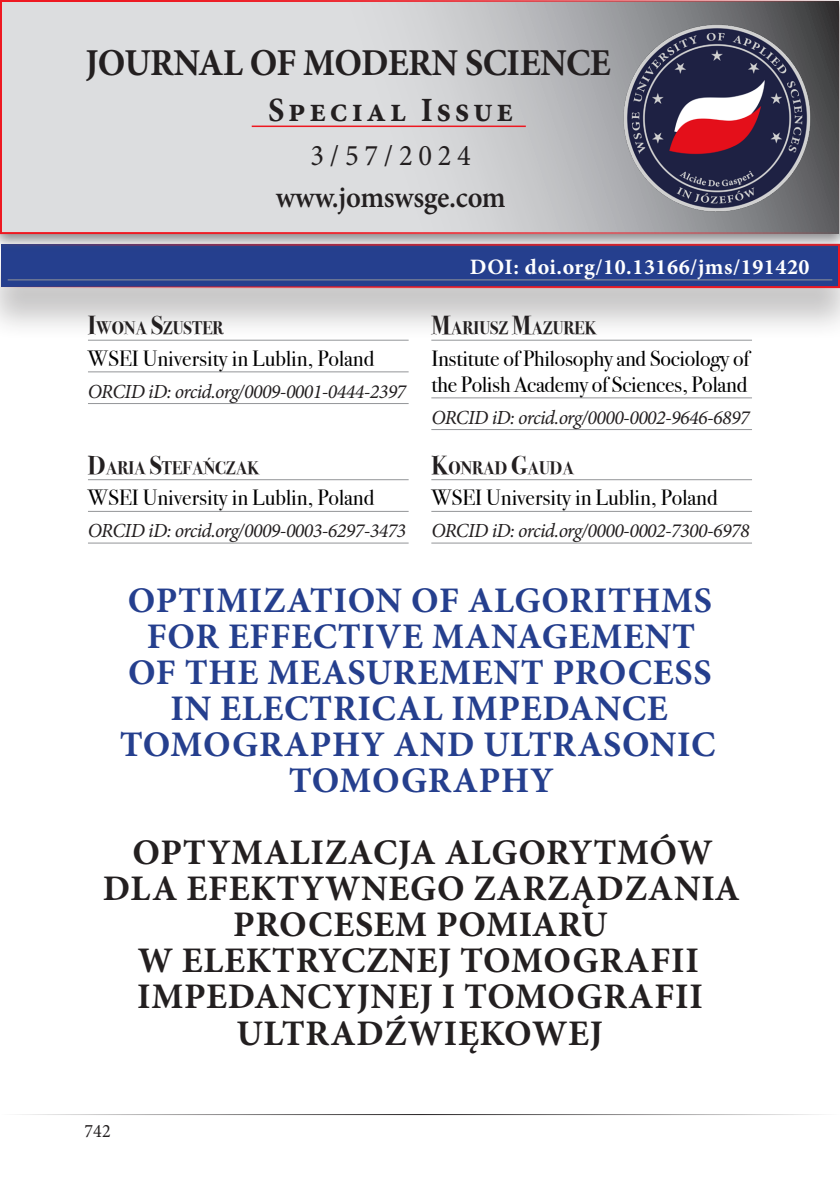
<style>
.page{position:relative;width:840px;height:1191px;background:#fff}
.page>*{position:absolute;margin:0;border:0;box-sizing:border-box;transform-origin:0 0}
.JoMS_-_Baner{font:700 38px "Minion Pro";letter-spacing:-.015em;color:#231f20;scale:.95 1}
.Tytuł_-ARTICLE_-_DRUGI{font:700 36px/36px "Minion Pro";letter-spacing:.02em;color:#231f20;text-align:center}
.Tytuł_-ARTICLE_-_PIERWSZY{font:700 36px/36px "Minion Pro";letter-spacing:.02em;color:#253f8e;text-align:center}
.JoMS_-_Baner-2{font:700 34px "Minion Pro";letter-spacing:.12em;color:#231f20;scale:.95 1}
.JoMS_-_Baner-3{font:600 30px "Minion Pro";letter-spacing:-.01em;color:#231f20;scale:.95 1}
.JoMS_-_Baner-4{font:30px "Minion Pro";letter-spacing:.2em;color:#231f20;scale:.95 1}
.Ramka_autorska_-_afiliacja{font:22px/26px "Bodoni Svty Two ITCTT";color:#000}
.Ramka_-_DOI{font:700 22px "Minion Pro";letter-spacing:.025em;color:#fff}
.Ramka_autorska_-_ORCID{font:italic 20px "Minion Pro";letter-spacing:-.03em;color:#231f20}
.t1{font:19px "Minion Pro";color:#231f20;scale:.95 1}
.Ramka_autorska_-_autor{font:700 18.2px "Bodoni Svty Two ITCTT";color:#231f20;scale:.95 1}
.s1{font-size:26px}
</style>
<div class="page">
<hr style="left:0;top:1114px;width:839px;height:1px;background:#231f20">
<div style="left:0;top:247px;width:839px;height:94px;background:#231f20;opacity:.25"></div>
<div style="left:1px;top:245px;width:837px;height:42px;background:#253f8e"></div>
<hr style="left:8px;top:279px;width:823px;height:1px;background:#939598">
<div style="left:0;top:244px;width:839px;height:44px;border:2px solid #ee1821"></div>
<div style="left:0;top:0;width:839px;height:252px;background:#636366;opacity:.75"></div>
<svg style="left:3px;top:3px;width:833px;height:228px;background:#cacbcd"></svg>
<hr style="left:251px;top:126px;width:274px;height:1px;background:#ee1821">
<div style="left:0;top:0;width:839px;height:234px;border:2px solid #ee1821"></div>
<img style="left:620px;top:22px;width:193px;height:192px">
<hr style="left:88px;top:479px;width:320px;height:1px;background:#939598">
<hr style="left:88px;top:511px;width:320px;height:1px;background:#939598">
<hr style="left:88px;top:543px;width:320px;height:1px;background:#939598">
<hr style="left:431px;top:479px;width:320px;height:1px;background:#939598">
<hr style="left:431px;top:511px;width:320px;height:1px;background:#939598">
<hr style="left:431px;top:543px;width:320px;height:1px;background:#939598">
<hr style="left:88px;top:340px;width:320px;height:1px;background:#939598">
<hr style="left:88px;top:371px;width:320px;height:1px;background:#939598">
<hr style="left:88px;top:403px;width:320px;height:1px;background:#939598">
<hr style="left:431px;top:340px;width:320px;height:1px;background:#939598">
<hr style="left:431px;top:397px;width:320px;height:1px;background:#939598">
<hr style="left:431px;top:429px;width:320px;height:1px;background:#939598">
<p class="JoMS_-_Baner" style="left:85px;top:36px;width:554px">JOURNAL OF MODERN SCIENCE</p>
<p class="JoMS_-_Baner-2" style="left:268px;top:86px;width:259px">Special Issue</p>
<p class="JoMS_-_Baner-4" style="left:310px;top:135px;width:170px">3/57/2024</p>
<p class="JoMS_-_Baner-3" style="left:275px;top:176px;width:243px">www.jomswsge.com</p>
<p class="Ramka_autorska_-_autor" style="left:88px;top:313px;width:144px"><span class="s1">I</span>WONA <span class="s1">S</span>ZUSTER</p>
<p class="Ramka_autorska_-_afiliacja" style="left:88px;top:343px;width:287px">WSEI University in Lublin, Poland</p>
<p class="Ramka_autorska_-_ORCID" style="left:88px;top:377px;width:319px">ORCID iD: orcid.org/0009-0001-0444-2397</p>
<p class="Ramka_autorska_-_autor" style="left:88px;top:452px;width:182px"><span class="s1">D</span>ARIA <span class="s1">S</span>TEFAŃCZAK</p>
<p class="Ramka_autorska_-_afiliacja" style="left:88px;top:483px;width:287px">WSEI University in Lublin, Poland</p>
<p class="Ramka_autorska_-_ORCID" style="left:88px;top:517px;width:319px">ORCID iD: orcid.org/0009-0003-6297-3473</p>
<p class="Ramka_-_DOI" style="left:469px;top:251px;width:341px">DOI: doi.org/10.13166/jms/191420</p>
<p class="Ramka_autorska_-_autor" style="left:431px;top:313px;width:175px"><span class="s1">M</span>ARIUSZ <span class="s1">M</span>AZUREK</p>
<p class="Ramka_autorska_-_afiliacja" style="left:431px;top:343px;width:319px">Institute of Philosophy and Sociology of the Polish Academy of Sciences, Poland</p>
<p class="Ramka_autorska_-_ORCID" style="left:431px;top:403px;width:319px">ORCID iD: orcid.org/0000-0002-9646-6897</p>
<p class="Ramka_autorska_-_autor" style="left:431px;top:452px;width:152px"><span class="s1">K</span>ONRAD <span class="s1">G</span>AUDA</p>
<p class="Ramka_autorska_-_afiliacja" style="left:431px;top:483px;width:287px">WSEI University in Lublin, Poland</p>
<p class="Ramka_autorska_-_ORCID" style="left:431px;top:517px;width:319px">ORCID iD: orcid.org/0000-0002-7300-6978</p>
<p class="Tytuł_-ARTICLE_-_PIERWSZY" style="left:120px;top:581px;width:597px">OPTIMIZATION OF ALGORITHMS<br>FOR EFFECTIVE MANAGEMENT<br>OF THE MEASUREMENT PROCESS<br>IN ELECTRICAL IMPEDANCE<br>TOMOGRAPHY AND ULTRASONIC<br>TOMOGRAPHY</p>
<p class="Tytuł_-ARTICLE_-_DRUGI" style="left:103px;top:834px;width:638px">OPTYMALIZACJA ALGORYTMÓW<br>DLA EFEKTYWNEGO ZARZĄDZANIA<br>PROCESEM POMIARU<br>W ELEKTRYCZNEJ TOMOGRAFII<br>IMPEDANCYJNEJ I TOMOGRAFII<br>ULTRADŹWIĘKOWEJ</p>
<p class="t1" style="left:85px;top:1118px;width:29px">742</p>
</div>
